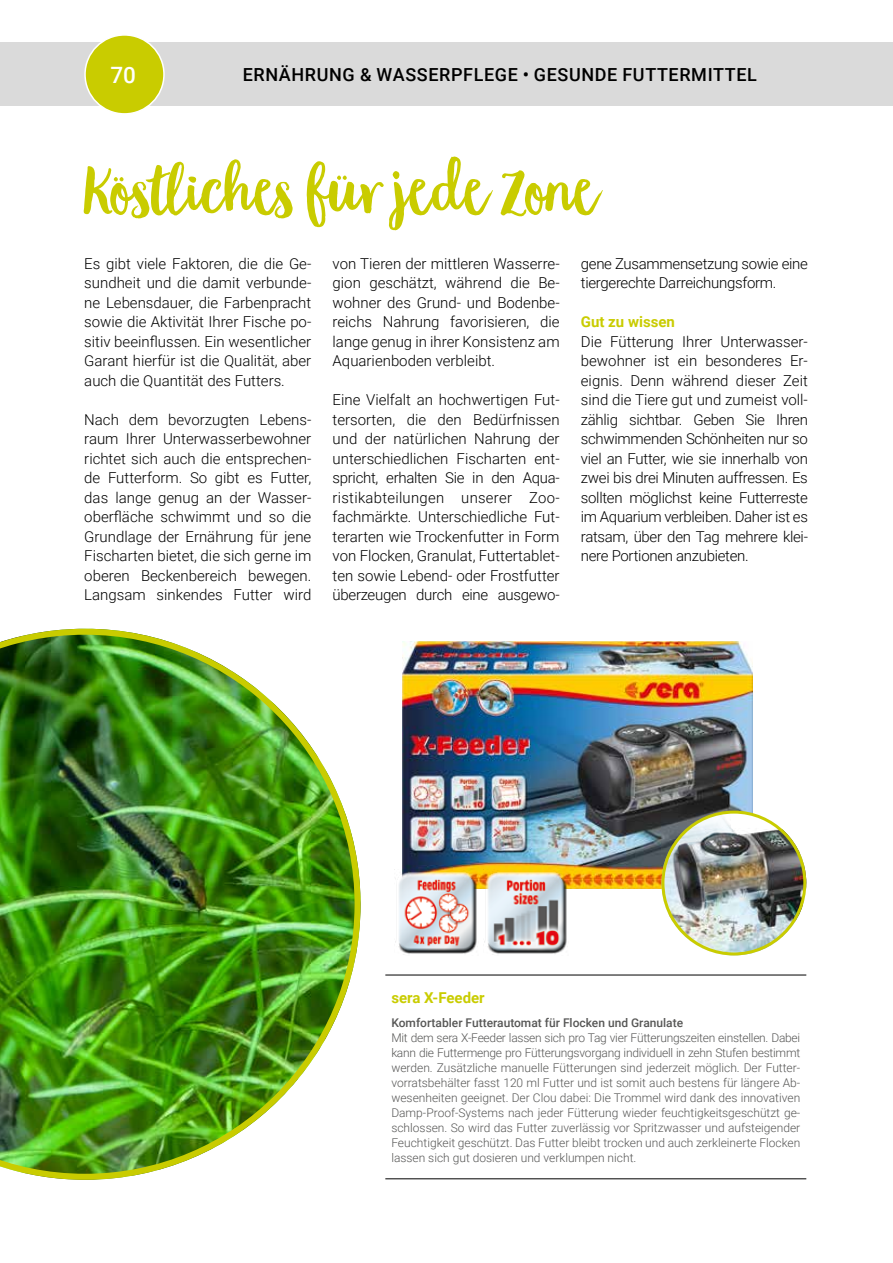
<style>
.page{position:relative;width:893px;height:1263px;background:#fff}
.page>*{position:absolute;margin:0;border:0;box-sizing:border-box;transform-origin:0 0}
.t1{font:72px "Garden Grown";color:#c9cc00}
.t2{font:500 22.5px "Roboto";color:#fff}
.t3{font:500 18px "Roboto";letter-spacing:.035em;color:#000}
.t4{font:300 15px/19.5px "Roboto";color:#000;text-align:justify}
.t5{font:300 15px/19.5px "Roboto";letter-spacing:-.02em;color:#000}
.t6{font:700 15px "Roboto";color:#c9cc00}
.t7{font:300 12px/15px "Roboto";color:#575756;text-align:justify}
.t8{font:500 12px "Roboto";color:#575756}
</style>
<div class="page">
<img style="left:0;top:629px;width:361px;height:551px">
<div style="left:0;top:43px;width:893px;height:63px;background:#dadada"></div>
<div style="left:85px;top:35px;width:79px;height:79px;background:#c9cc00;border-radius:50%"></div>
<div style="left:84px;top:34px;width:81px;height:81px;border:2px solid #fff;border-radius:50%"></div>
<img style="left:402px;top:641px;width:350px;height:248px">
<img style="left:661px;top:810px;width:145px;height:145px;border-radius:72px">
<div style="left:661px;top:810px;width:145px;height:145px;border:3px solid #c9cc00;border-radius:50%"></div>
<img style="left:395px;top:870px;width:84px;height:85px">
<img style="left:484px;top:870px;width:84px;height:85px">
<hr style="left:385px;top:975px;width:421px;height:1px;background:#000">
<hr style="left:385px;top:1178px;width:421px;height:1px;background:#000">
<h2 class="t2" style="left:111px;top:59px;width:27px">70</h2>
<p class="t3" style="left:243px;top:62px;width:516px">ERNÄHRUNG &amp; WASSERPFLEGE • GESUNDE FUTTERMITTEL</p>
<h1 class="t1" style="left:84px;top:144px;width:515px">Köstliches für jede Zone</h1>
<p class="t4" style="left:84px;top:253px;width:229px">Es gibt viele Faktoren, die die Ge&shy;sundheit und die damit verbunde&shy;ne Lebensdauer, die Farbenpracht sowie die Aktivität Ihrer Fische po&shy;sitiv beeinflussen. Ein wesentlicher Garant hierfür ist die Qualität, aber auch die Quantität des Futters.</p>
<p class="t4" style="left:84px;top:409px;width:229px">Nach dem bevorzugten Lebens&shy;raum Ihrer Unterwasserbewohner richtet sich auch die entsprechen&shy;de Futterform. So gibt es Futter, das lange genug an der Wasser&shy;oberfläche schwimmt und so die Grundlage der Ernährung für jene Fischarten bietet, die sich gerne im oberen Beckenbereich bewegen.<br>Langsam sinkendes Futter wird</p>
<p class="t4" style="left:333px;top:253px;width:229px">von Tieren der mittleren Wasserre&shy;gion geschätzt, während die Be&shy;wohner des Grund- und Bodenbe&shy;reichs Nahrung favorisieren, die lange genug in ihrer Konsistenz am Aquarienboden verbleibt.</p>
<p class="t4" style="left:333px;top:389px;width:229px">Eine Vielfalt an hochwertigen Fut&shy;tersorten, die den Bedürfnissen und der natürlichen Nahrung der unterschiedlichen Fischarten ent&shy;spricht, erhalten Sie in den Aqua&shy;ristikabteilungen unserer Zoo&shy;fachmärkte. Unterschiedliche Fut&shy;terarten wie Trockenfutter in Form von Flocken, Granulat, Futtertablet&shy;ten sowie Lebend- oder Frostfutter überzeugen durch eine ausgewo-</p>
<p class="t5" style="left:581px;top:253px;width:228px">gene Zusammensetzung sowie eine tiergerechte Darreichungsform.</p>
<p class="t6" style="left:581px;top:311px;width:96px">Gut zu wissen</p>
<p class="t4" style="left:581px;top:331px;width:229px">Die Fütterung Ihrer Unterwasser&shy;bewohner ist ein besonderes Er&shy;eignis. Denn während dieser Zeit sind die Tiere gut und zumeist voll&shy;zählig sichtbar. Geben Sie Ihren schwimmenden Schönheiten nur so viel an Futter, wie sie innerhalb von zwei bis drei Minuten auffressen. Es sollten möglichst keine Futterreste im Aquarium verbleiben. Daher ist es ratsam, über den Tag mehrere klei&shy;nere Portionen anzubieten.</p>
<p class="t6" style="left:391px;top:987px;width:95px">sera X-Feeder</p>
<p class="t8" style="left:391px;top:1014px;width:293px">Komfortabler Futterautomat für Flocken und Granulate</p>
<p class="t7" style="left:391px;top:1029px;width:410px">Mit dem sera X-Feeder lassen sich pro Tag vier Fütterungszeiten einstellen. Dabei kann die Futtermenge pro Fütterungsvorgang individuell in zehn Stufen bestimmt werden. Zusätzliche manuelle Fütterungen sind jederzeit möglich. Der Futter&shy;vorratsbehälter fasst 120 ml Futter und ist somit auch bestens für längere Ab&shy;wesenheiten geeignet. Der Clou dabei: Die Trommel wird dank des innovativen Damp-Proof-Systems nach jeder Fütterung wieder feuchtigkeitsgeschützt ge&shy;schlossen. So wird das Futter zuverlässig vor Spritzwasser und aufsteigender Feuchtigkeit geschützt. Das Futter bleibt trocken und auch zerkleinerte Flocken lassen sich gut dosieren und verklumpen nicht.</p>
</div>
